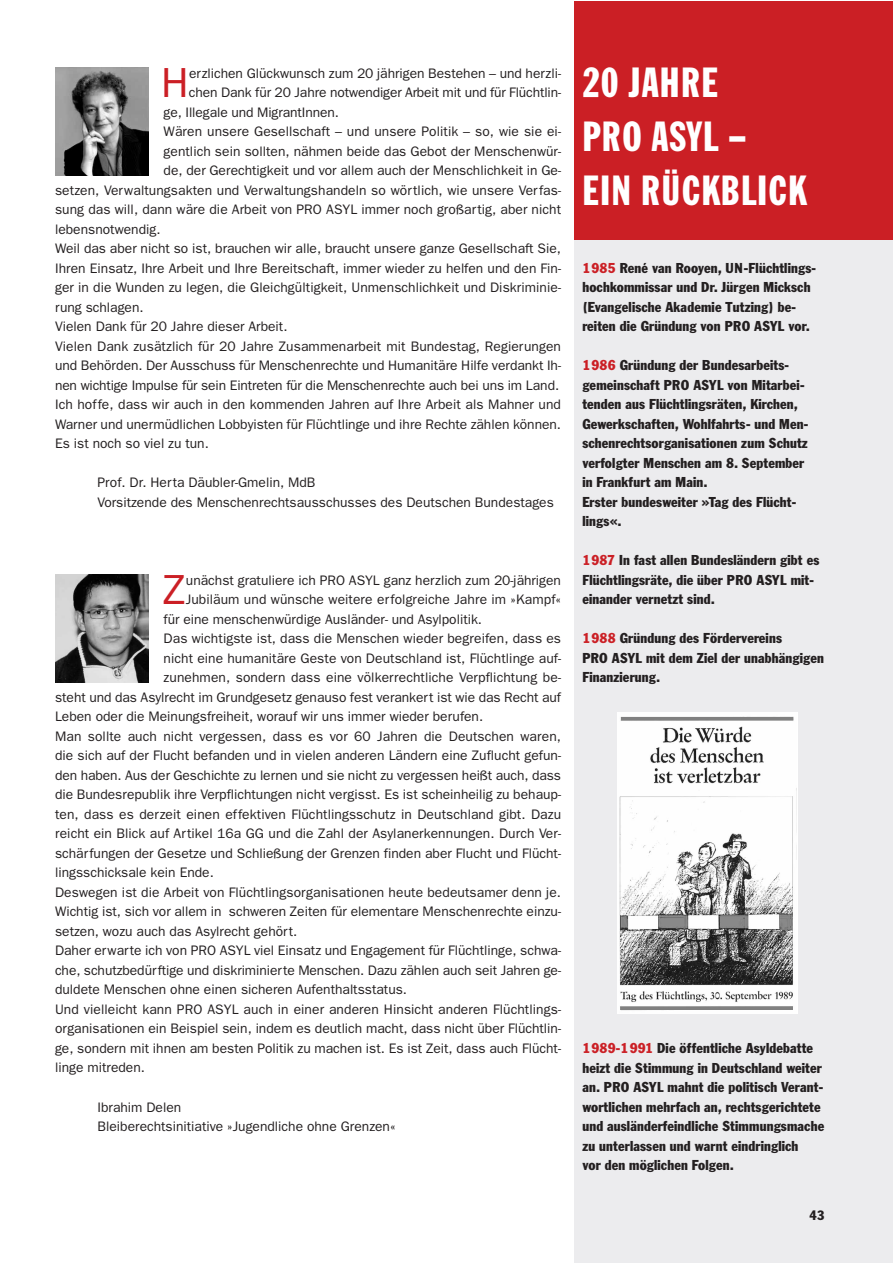
<style>
.page{position:relative;width:893px;height:1263px;background:#fff}
.page>*{position:absolute;margin:0;border:0;box-sizing:border-box;transform-origin:0 0}
.t1{font:42.15px "Franklin Gothic";color:#cb1f25}
.t2{font:42px/54px "Franklin ATF Extra Condensed BQ";letter-spacing:.025em;color:#fff}
.t3{font:14.25px/19.5px "Franklin ATF Condensed BQ";letter-spacing:.01em;color:#231f20}
.t4{font:13.8px/19.5px "Franklin Gothic";color:#231f20}
.t5{font:13.5px "Franklin ATF Condensed BQ";color:#231f20}
.s1{color:#cb1f25}
</style>
<div class="page">
<div style="left:574px;top:1px;width:319px;height:1262px;background:#ececee"></div>
<div style="left:574px;top:1px;width:319px;height:238px;background:#cb1f25"></div>
<img style="left:618px;top:713px;width:179px;height:301px">
<img style="left:55px;top:68px;width:94px;height:107px">
<img style="left:55px;top:575px;width:94px;height:107px">
<h1 class="t1" style="left:161px;top:68px;width:29px">H</h1>
<p class="t4" style="left:189px;top:65px;width:373px">erzlichen Glückwunsch zum 20 jährigen Bestehen – und herzli-</p>
<p class="t4" style="left:189px;top:84px;width:374px">chen Dank für 20 Jahre notwendiger Arbeit mit und für Flüchtlin-</p>
<p class="t4" style="left:164px;top:104px;width:177px">ge, Illegale und MigrantInnen.</p>
<p class="t4" style="left:164px;top:123px;width:399px">Wären unsere Gesellschaft – und unsere Politik – so, wie sie ei-</p>
<p class="t4" style="left:164px;top:143px;width:399px">gentlich sein sollten, nähmen beide das Gebot der Menschenwür-</p>
<p class="t4" style="left:164px;top:162px;width:399px">de, der Gerechtigkeit und vor allem auch der Menschlichkeit in Ge-</p>
<p class="t4" style="left:55px;top:182px;width:507px">setzen, Verwaltungsakten und Verwaltungshandeln so wörtlich, wie unsere Verfas-</p>
<p class="t4" style="left:55px;top:201px;width:507px">sung das will, dann wäre die Arbeit von PRO ASYL immer noch großartig, aber nicht</p>
<p class="t4" style="left:55px;top:221px;width:107px">lebensnotwendig.</p>
<p class="t4" style="left:55px;top:240px;width:507px">Weil das aber nicht so ist, brauchen wir alle, braucht unsere ganze Gesellschaft Sie,</p>
<p class="t4" style="left:55px;top:260px;width:507px">Ihren Einsatz, Ihre Arbeit und Ihre Bereitschaft, immer wieder zu helfen und den Fin-</p>
<p class="t4" style="left:55px;top:279px;width:507px">ger in die Wunden zu legen, die Gleichgültigkeit, Unmenschlichkeit und Diskriminie-</p>
<p class="t4" style="left:55px;top:299px;width:90px">rung schlagen.</p>
<p class="t4" style="left:55px;top:318px;width:234px">Vielen Dank für 20 Jahre dieser Arbeit.</p>
<p class="t4" style="left:55px;top:338px;width:507px">Vielen Dank zusätzlich für 20 Jahre Zusammenarbeit mit Bundestag, Regierungen</p>
<p class="t4" style="left:55px;top:357px;width:507px">und Behörden. Der Ausschuss für Menschenrechte und Humanitäre Hilfe verdankt Ih-</p>
<p class="t4" style="left:55px;top:377px;width:506px">nen wichtige Impulse für sein Eintreten für die Menschenrechte auch bei uns im Land.</p>
<p class="t4" style="left:55px;top:396px;width:507px">Ich hoffe, dass wir auch in den kommenden Jahren auf Ihre Arbeit als Mahner und</p>
<p class="t4" style="left:55px;top:416px;width:508px">Warner und unermüdlichen Lobbyisten für Flüchtlinge und ihre Rechte zählen können.</p>
<p class="t4" style="left:55px;top:435px;width:155px">Es ist noch so viel zu tun.</p>
<p class="t4" style="left:98px;top:474px;width:458px">Prof. Dr. Herta Däubler-Gmelin, MdB<br>Vorsitzende des Menschenrechtsausschusses des Deutschen Bundestages</p>
<h1 class="t1" style="left:163px;top:575px;width:24px">Z</h1>
<p class="t4" style="left:186px;top:572px;width:377px">unächst gratuliere ich PRO ASYL ganz herzlich zum 20-jährigen</p>
<p class="t4" style="left:186px;top:591px;width:377px">Jubiläum und wünsche weitere erfolgreiche Jahre im »Kampf«</p>
<p class="t4" style="left:164px;top:611px;width:320px">für eine menschenwürdige Ausländer- und Asylpolitik.</p>
<p class="t4" style="left:164px;top:630px;width:399px">Das wichtigste ist, dass die Menschen wieder begreifen, dass es</p>
<p class="t4" style="left:164px;top:650px;width:399px">nicht eine humanitäre Geste von Deutschland ist, Flüchtlinge auf-</p>
<p class="t4" style="left:164px;top:669px;width:399px">zunehmen, sondern dass eine völkerrechtliche Verpflichtung be-</p>
<p class="t4" style="left:55px;top:689px;width:507px">steht und das Asylrecht im Grundgesetz genauso fest verankert ist wie das Recht auf</p>
<p class="t4" style="left:55px;top:708px;width:430px">Leben oder die Meinungsfreiheit, worauf wir uns immer wieder berufen.</p>
<p class="t4" style="left:55px;top:728px;width:507px">Man sollte auch nicht vergessen, dass es vor 60 Jahren die Deutschen waren,</p>
<p class="t4" style="left:55px;top:747px;width:507px">die sich auf der Flucht befanden und in vielen anderen Ländern eine Zuflucht gefun-</p>
<p class="t4" style="left:55px;top:767px;width:508px">den haben. Aus der Geschichte zu lernen und sie nicht zu vergessen heißt auch, dass</p>
<p class="t4" style="left:55px;top:786px;width:507px">die Bundesrepublik ihre Verpflichtungen nicht vergisst. Es ist scheinheilig zu behaup-</p>
<p class="t4" style="left:55px;top:806px;width:508px">ten, dass es derzeit einen effektiven Flüchtlingsschutz in Deutschland gibt. Dazu</p>
<p class="t4" style="left:55px;top:825px;width:507px">reicht ein Blick auf Artikel 16a GG und die Zahl der Asylanerkennungen. Durch Ver-</p>
<p class="t4" style="left:55px;top:845px;width:507px">schärfungen der Gesetze und Schließung der Grenzen finden aber Flucht und Flücht-</p>
<p class="t4" style="left:55px;top:864px;width:160px">lingsschicksale kein Ende.</p>
<p class="t4" style="left:55px;top:884px;width:507px">Deswegen ist die Arbeit von Flüchtlingsorganisationen heute bedeutsamer denn je.</p>
<p class="t4" style="left:55px;top:903px;width:508px">Wichtig ist, sich vor allem in schweren Zeiten für elementare Menschenrechte einzu-</p>
<p class="t4" style="left:55px;top:923px;width:244px">setzen, wozu auch das Asylrecht gehört.</p>
<p class="t4" style="left:55px;top:942px;width:507px">Daher erwarte ich von PRO ASYL viel Einsatz und Engagement für Flüchtlinge, schwa-</p>
<p class="t4" style="left:55px;top:962px;width:507px">che, schutzbedürftige und diskriminierte Menschen. Dazu zählen auch seit Jahren ge-</p>
<p class="t4" style="left:55px;top:981px;width:354px">duldete Menschen ohne einen sicheren Aufenthaltsstatus.</p>
<p class="t4" style="left:55px;top:1001px;width:507px">Und vielleicht kann PRO ASYL auch in einer anderen Hinsicht anderen Flüchtlings-</p>
<p class="t4" style="left:55px;top:1020px;width:507px">organisationen ein Beispiel sein, indem es deutlich macht, dass nicht über Flüchtlin-</p>
<p class="t4" style="left:55px;top:1040px;width:507px">ge, sondern mit ihnen am besten Politik zu machen ist. Es ist Zeit, dass auch Flücht-</p>
<p class="t4" style="left:55px;top:1059px;width:91px">linge mitreden.</p>
<p class="t4" style="left:98px;top:1098px;width:299px">Ibrahim Delen<br>Bleiberechtsinitiative »Jugendliche ohne Grenzen«</p>
<h2 class="t2" style="left:582px;top:60px;width:226px">20 JAHRE<br>PRO ASYL –<br>EIN RÜCKBLICK</h2>
<p class="t3" style="left:582px;top:259px;width:235px"><span class="s1">1985</span> René van Rooyen, UN-Flüchtlings&shy;hochkommissar und Dr. Jürgen Micksch (Evangelische Akademie Tutzing) be&shy;reiten die Gründung von PRO ASYL vor.</p>
<p class="t3" style="left:582px;top:357px;width:227px"><span class="s1">1986</span> Gründung der Bundesarbeits&shy;gemeinschaft PRO ASYL von Mitarbei&shy;tenden aus Flüchtlingsräten, Kirchen,<br>Gewerkschaften, Wohlfahrts- und Men&shy;schenrechtsorganisationen zum Schutz verfolgter Menschen am 8. September in Frankfurt am Main.<br>Erster bundesweiter »Tag des Flücht&shy;lings«.</p>
<p class="t3" style="left:582px;top:552px;width:238px"><span class="s1">1987</span> In fast allen Bundesländern gibt es<br>Flüchtlingsräte, die über PRO ASYL mit&shy;einander vernetzt sind.</p>
<p class="t3" style="left:582px;top:630px;width:243px"><span class="s1">1988</span> Gründung des Fördervereins<br>PRO ASYL mit dem Ziel der unabhängigen<br>Finanzierung.</p>
<p class="t3" style="left:582px;top:1039px;width:243px"><span class="s1">1989-1991</span> Die öffentliche Asyldebatte heizt die Stimmung in Deutschland weiter an. PRO ASYL mahnt die politisch Verant&shy;wortlichen mehrfach an, rechtsgerichtete und ausländerfeindliche Stimmungsmache zu unterlassen und warnt eindringlich<br>vor den möglichen Folgen.</p>
<p class="t5" style="left:809px;top:1210px;width:17px">43</p>
</div>
